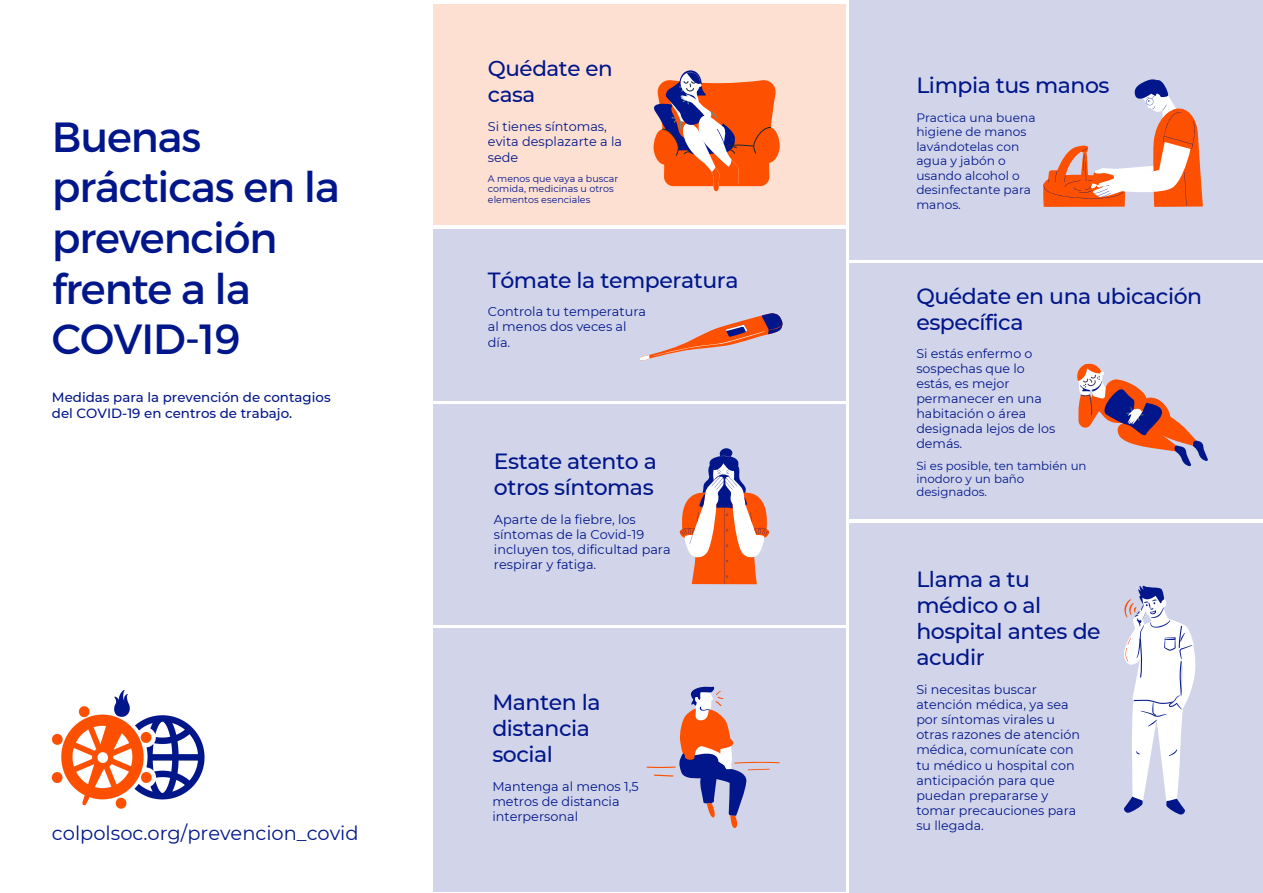
<style>
.page{position:relative;width:1263px;height:893px;background:#fff}
.page>*{position:absolute;margin:0;border:0;box-sizing:border-box;transform-origin:0 0}
.t1{font:42.15px/50.6px "Montserrat";letter-spacing:-.025em;color:#00168a}
.t2{font:500 21.98px/26.2px "Montserrat";letter-spacing:-.02em;color:#00168a}
.t3{font:500 21.45px/25.6px "Montserrat";letter-spacing:-.02em;color:#00168a}
.t4{font:19.42px "Montserrat";color:#00168a}
.t5{font:500 13.35px/15.7px "Montserrat";color:#00168a}
.t6{font:12.83px/15.2px "Montserrat";color:#00168a}
.t7{font:12.67px/15.2px "Montserrat";color:#00168a}
.t8{font:12.15px/14.5px "Montserrat";color:#00168a}
.t9{font:11.77px/12.9px "Montserrat";color:#00168a}
.t10{font:9.52px/10.4px "Montserrat";color:#00168a}
</style>
<div class="page">
<div style="left:433px;top:229px;width:412px;height:172px;background:#d2d5ea"></div>
<svg style="left:639px;top:313px;width:144px;height:48px"></svg>
<div style="left:849px;top:0;width:414px;height:260px;background:#d2d5ea"></div>
<svg style="left:1043px;top:79px;width:160px;height:128px"></svg>
<div style="left:849px;top:263px;width:414px;height:255px;background:#d2d5ea"></div>
<svg style="left:1077px;top:363px;width:131px;height:103px"></svg>
<div style="left:433px;top:404px;width:412px;height:220px;background:#d2d5ea"></div>
<svg style="left:680px;top:448px;width:89px;height:136px"></svg>
<div style="left:849px;top:523px;width:414px;height:369px;background:#d2d5ea"></div>
<svg style="left:1124px;top:585px;width:71px;height:229px"></svg>
<div style="left:433px;top:628px;width:412px;height:264px;background:#d2d5ea"></div>
<svg style="left:646px;top:686px;width:134px;height:142px"></svg>
<div style="left:433px;top:4px;width:412px;height:221px;background:#fee0d2"></div>
<svg style="left:653px;top:70px;width:127px;height:121px"></svg>
<img style="left:51px;top:690px;width:154px;height:119px">
<p class="t1" style="left:52px;top:109px;width:289px">Buenas prácticas en la prevención frente a la<br>COVID-19</p>
<p class="t5" style="left:52px;top:389px;width:280px">Medidas para la prevención de contagios del COVID-19 en centros de trabajo.</p>
<p class="t4" style="left:52px;top:821px;width:308px">colpolsoc.org/prevencion_covid</p>
<p class="t3" style="left:488px;top:56px;width:126px">Quédate en casa</p>
<p class="t6" style="left:488px;top:119px;width:136px">Si tienes síntomas, evita desplazarte a la sede</p>
<p class="t10" style="left:488px;top:173px;width:132px">A menos que vaya a buscar comida, medicinas u otros elementos esenciales</p>
<p class="t2" style="left:488px;top:267px;width:252px">Tómate la temperatura</p>
<p class="t6" style="left:488px;top:304px;width:160px">Controla tu temperatura al menos dos veces al día.</p>
<p class="t2" style="left:494px;top:448px;width:165px">Estate atento a otros síntomas</p>
<p class="t6" style="left:494px;top:511px;width:178px">Aparte de la fiebre, los síntomas de la Covid-19 incluyen tos, dificultad para respirar y fatiga.</p>
<p class="t2" style="left:492px;top:689px;width:110px">Manten la distancia social</p>
<p class="t6" style="left:492px;top:778px;width:148px">Mantenga al menos 1,5 metros de distancia interpersonal</p>
<p class="t2" style="left:916px;top:72px;width:195px">Limpia tus manos</p>
<p class="t8" style="left:916px;top:110px;width:121px">Practica una buena higiene de manos lavándotelas con agua y jabón o usando alcohol o desinfectante para manos.</p>
<p class="t2" style="left:916px;top:282px;width:287px">Quédate en una ubicación específica</p>
<p class="t7" style="left:916px;top:346px;width:140px;line-height:14.9px">Si estás enfermo o sospechas que lo estás, es mejor permanecer en una habitación o área designada lejos de los demás.</p>
<p class="t9" style="left:916px;top:459px;width:172px">Si es posible, ten también un inodoro y un baño designados.</p>
<p class="t2" style="left:916px;top:565px;width:186px">Llama a tu médico o al hospital antes de acudir</p>
<p class="t7" style="left:916px;top:681px;width:165px">Si necesitas buscar atención médica, ya sea por síntomas virales u otras razones de atención médica, comunícate con tu médico u hospital con anticipación para que puedan prepararse y tomar precauciones para su llegada.</p>
</div>
